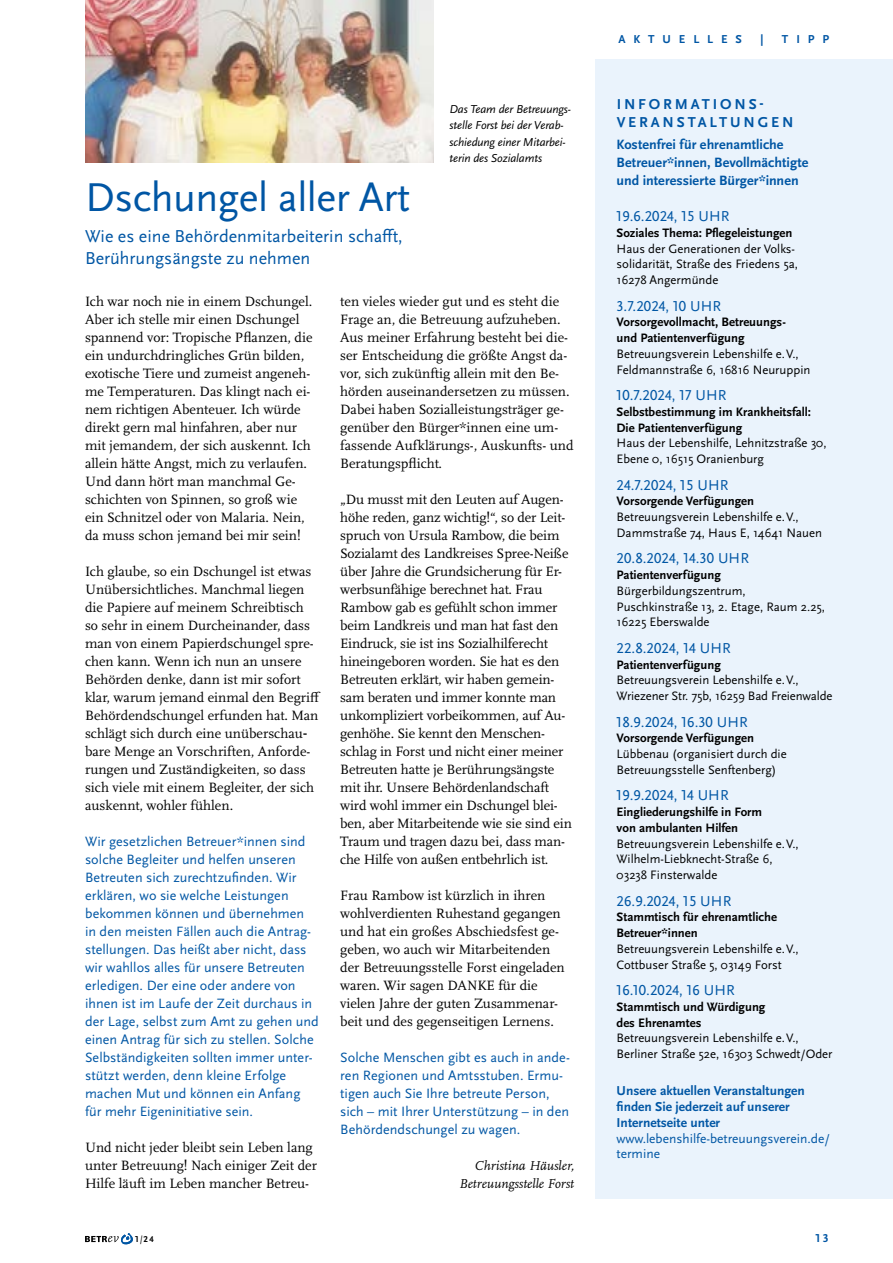
<style>
.page{position:relative;width:893px;height:1263px;background:#fff}
.page>*{position:absolute;margin:0;border:0;box-sizing:border-box;transform-origin:0 0}
.t1{font:42px "Scala Sans Pro";letter-spacing:-.01em;color:#0056a4}
.t2{font:18px/22.5px "Scala Sans Pro";color:#0056a4}
.t3{font:15px "Scala Sans Pro";color:#0056a4}
.t4{font:700 15px/18px "Scala Sans Pro";letter-spacing:.19em;color:#0056a4}
.t5{font:14.1px/18px "Scala Pro";color:#000}
.t6{font:14.1px/18px "Scala Sans Pro";letter-spacing:.005em;color:#0056a4}
.t7{font:700 14.1px/18px "Scala Sans Pro";color:#0056a4}
.t8{font:700 13.5px/15.8px "Scala Sans Pro";color:#0056a4}
.t9{font:13.5px/15.8px "Scala Sans Pro";color:#0056a4}
.t10{font:italic 13.5px/18px "Scala Pro";color:#000;text-align:right}
.t11{font:12.75px/15.8px "Scala Sans Pro";color:#000}
.t12{font:700 12.75px/15.8px "Scala Sans Pro";color:#000}
.t13{font:italic 12px/16.5px "Scala Sans Pro";letter-spacing:-.01em;color:#000}
.t14{font:700 12px "Scala Sans Pro";letter-spacing:.66em;color:#0056a4}
.t15{font:700 9px "Scala Sans Pro";color:#000}
.s1{font-weight:400;font-style:italic}
</style>
<div class="page">
<svg style="left:85px;top:1233px;width:48px;height:11px"></svg>
<div style="left:595px;top:60px;width:298px;height:1139px;background:#eaf3fc"></div>
<img style="left:85px;top:0;width:349px;height:162px">
<p class="t14" style="left:618px;top:32px;width:125px">AKTUELLES</p>
<p class="t14" style="left:760px;top:32px;width:4px">|</p>
<p class="t14" style="left:782px;top:32px;width:49px">TIPP</p>
<p class="t13" style="left:449px;top:100px;width:123px">Das Team der Betreuungs&shy;stelle Forst bei der Verab&shy;schiedung einer Mitarbei&shy;terin des Sozialamts</p>
<p class="t4" style="left:617px;top:95px;width:178px">INFORMATIONS-<br>VERANSTALTUNGEN</p>
<p class="t7" style="left:617px;top:136px;width:193px">Kostenfrei für ehrenamtliche<br>Betreuer*innen, Bevollmächtigte und interessierte Bürger*innen</p>
<p class="t3" style="left:617px;top:208px;width:115px">19.6.2024, 15 UHR</p>
<p class="t12" style="left:617px;top:225px;width:177px">Soziales Thema: Pflegeleistungen</p>
<p class="t11" style="left:617px;top:241px;width:183px">Haus der Generationen der Volks&shy;solidarität, Straße des Friedens 5a,<br>16278 Angermünde</p>
<p class="t3" style="left:617px;top:297px;width:106px">3.7.2024, 10 UHR</p>
<p class="t12" style="left:617px;top:314px;width:171px">Vorsorgevollmacht, Betreuungs&shy;und Patientenverfügung</p>
<p class="t11" style="left:617px;top:346px;width:195px">Betreuungsverein Lebenshilfe e.V.,<br>Feldmannstraße 6, 16816 Neuruppin</p>
<p class="t3" style="left:617px;top:387px;width:112px">10.7.2024, 17 UHR</p>
<p class="t12" style="left:617px;top:404px;width:196px">Selbstbestimmung im Krankheitsfall:<br>Die Patientenverfügung</p>
<p class="t11" style="left:617px;top:435px;width:212px">Haus der Lebenshilfe, Lehnitzstraße 30,<br>Ebene 0, 16515 Oranienburg</p>
<p class="t3" style="left:617px;top:476px;width:113px">24.7.2024, 15 UHR</p>
<p class="t12" style="left:617px;top:493px;width:139px">Vorsorgende Verfügungen</p>
<p class="t11" style="left:617px;top:509px;width:207px">Betreuungsverein Lebenshilfe e.V.,<br>Dammstraße 74, Haus E, 14641 Nauen</p>
<p class="t3" style="left:617px;top:550px;width:134px">20.8.2024, 14.30 UHR</p>
<p class="t12" style="left:617px;top:567px;width:106px">Patientenverfügung</p>
<p class="t11" style="left:617px;top:583px;width:210px">Bürgerbildungszentrum,<br>Puschkinstraße 13, 2. Etage, Raum 2.25,<br>16225 Eberswalde</p>
<p class="t3" style="left:617px;top:639px;width:116px">22.8.2024, 14 UHR</p>
<p class="t12" style="left:617px;top:657px;width:106px">Patientenverfügung</p>
<p class="t11" style="left:617px;top:672px;width:217px">Betreuungsverein Lebenshilfe e.V.,<br>Wriezener Str. 75b, 16259 Bad Freienwalde</p>
<p class="t3" style="left:617px;top:713px;width:133px">18.9.2024, 16.30 UHR</p>
<p class="t12" style="left:617px;top:730px;width:139px">Vorsorgende Verfügungen</p>
<p class="t11" style="left:617px;top:746px;width:172px">Lübbenau (organisiert durch die<br>Betreuungsstelle Senftenberg)</p>
<p class="t3" style="left:617px;top:787px;width:114px">19.9.2024, 14 UHR</p>
<p class="t12" style="left:617px;top:804px;width:147px">Eingliederungshilfe in Form von ambulanten Hilfen</p>
<p class="t11" style="left:617px;top:836px;width:184px">Betreuungsverein Lebenshilfe e.V.,<br>Wilhelm-Liebknecht-Straße 6,<br>03238 Finsterwalde</p>
<p class="t3" style="left:617px;top:892px;width:116px">26.9.2024, 15 UHR</p>
<p class="t12" style="left:617px;top:909px;width:162px">Stammtisch für ehrenamtliche<br>Betreuer*innen</p>
<p class="t11" style="left:617px;top:941px;width:184px">Betreuungsverein Lebenshilfe e.V.,<br>Cottbuser Straße 5, 03149 Forst</p>
<p class="t3" style="left:617px;top:982px;width:120px">16.10.2024, 16 UHR</p>
<p class="t12" style="left:617px;top:999px;width:150px">Stammtisch und Würdigung des Ehrenamtes</p>
<p class="t11" style="left:617px;top:1030px;width:217px">Betreuungsverein Lebenshilfe e.V.,<br>Berliner Straße 52e, 16303 Schwedt/Oder</p>
<p class="t8" style="left:617px;top:1083px;width:190px">Unsere aktuellen Veranstaltungen finden Sie jederzeit auf unserer<br>Internetseite unter</p>
<p class="t9" style="left:617px;top:1130px;width:215px">www.lebenshilfe-betreuungsverein.de/ termine</p>
<h1 class="t1" style="left:85px;top:173px;width:327px">Dschungel aller Art</h1>
<p class="t2" style="left:85px;top:225px;width:319px">Wie es eine Behördenmitarbeiterin schafft,<br>Berührungsängste zu nehmen</p>
<p class="t5" style="left:85px;top:293px;width:229px">Ich war noch nie in einem Dschungel.<br>Aber ich stelle mir einen Dschungel spannend vor: Tropische Pflanzen, die ein undurchdringliches Grün bilden, exotische Tiere und zumeist angeneh&shy;me Temperaturen. Das klingt nach ei&shy;nem richtigen Abenteuer. Ich würde direkt gern mal hinfahren, aber nur mit jemandem, der sich auskennt. Ich allein hätte Angst, mich zu verlaufen.<br>Und dann hört man manchmal Ge&shy;schichten von Spinnen, so groß wie ein Schnitzel oder von Malaria. Nein, da muss schon jemand bei mir sein!</p>
<p class="t5" style="left:85px;top:563px;width:237px">Ich glaube, so ein Dschungel ist etwas Unübersichtliches. Manchmal liegen die Papiere auf meinem Schreibtisch<br>so sehr in einem Durcheinander, dass man von einem Papierdschungel spre&shy;chen kann. Wenn ich nun an unsere Behörden denke, dann ist mir sofort klar, warum jemand einmal den Begriff Behördendschungel erfunden hat. Man schlägt sich durch eine unüberschau&shy;bare Menge an Vorschriften, Anforde&shy;rungen und Zuständigkeiten, so dass sich viele mit einem Begleiter, der sich auskennt, wohler fühlen.</p>
<p class="t6" style="left:85px;top:832px;width:235px">Wir gesetzlichen Betreuer*innen sind solche Begleiter und helfen unseren Betreuten sich zurechtzufinden. Wir erklären, wo sie welche Leistungen bekommen können und übernehmen in den meisten Fällen auch die Antrag&shy;stellungen. Das heißt aber nicht, dass wir wahllos alles für unsere Betreuten erledigen. Der eine oder andere von ihnen ist im Laufe der Zeit durchaus in der Lage, selbst zum Amt zu gehen und einen Antrag für sich zu stellen. Solche Selbständigkeiten sollten immer unter&shy;stützt werden, denn kleine Erfolge machen Mut und können ein Anfang für mehr Eigeninitiative sein.</p>
<p class="t5" style="left:85px;top:1139px;width:233px">Und nicht jeder bleibt sein Leben lang unter Betreuung! Nach einiger Zeit der<br>Hilfe läuft im Leben mancher Betreu-</p>
<p class="t5" style="left:340px;top:293px;width:235px">ten vieles wieder gut und es steht die Frage an, die Betreuung aufzuheben.<br>Aus meiner Erfahrung besteht bei die&shy;ser Entscheidung die größte Angst da&shy;vor, sich zukünftig allein mit den Be&shy;hörden auseinandersetzen zu müssen.<br>Dabei haben Sozialleistungsträger ge&shy;genüber den Bürger*innen eine um&shy;fassende Aufklärungs-, Auskunfts- und Beratungspflicht.</p>
<p class="t5" style="left:340px;top:491px;width:233px">„Du musst mit den Leuten auf Augen&shy;höhe reden, ganz wichtig!“, so der Leit&shy;spruch von Ursula Rambow, die beim Sozialamt des Landkreises Spree-Neiße über Jahre die Grundsicherung für Er&shy;werbsunfähige berechnet hat. Frau Rambow gab es gefühlt schon immer beim Landkreis und man hat fast den Eindruck, sie ist ins Sozialhilferecht hineingeboren worden. Sie hat es den Betreuten erklärt, wir haben gemein&shy;sam beraten und immer konnte man unkompliziert vorbeikommen, auf Au&shy;genhöhe. Sie kennt den Menschen&shy;schlag in Forst und nicht einer meiner Betreuten hatte je Berührungsängste mit ihr. Unsere Behördenlandschaft wird wohl immer ein Dschungel blei&shy;ben, aber Mitarbeitende wie sie sind ein Traum und tragen dazu bei, dass man&shy;che Hilfe von außen entbehrlich ist.</p>
<p class="t5" style="left:340px;top:887px;width:226px">Frau Rambow ist kürzlich in ihren wohlverdienten Ruhestand gegangen und hat ein großes Abschiedsfest ge&shy;geben, wo auch wir Mitarbeitenden der Betreuungsstelle Forst eingeladen waren. Wir sagen DANKE für die vielen Jahre der guten Zusammenar&shy;beit und des gegenseitigen Lernens.</p>
<p class="t6" style="left:340px;top:1048px;width:231px">Solche Menschen gibt es auch in ande&shy;ren Regionen und Amtsstuben. Ermu&shy;tigen auch Sie Ihre betreute Person, sich – mit Ihrer Unterstützung – in den Behördendschungel zu wagen.</p>
<p class="t10" style="left:459px;top:1157px;width:116px">Christina Häusler,<br>Betreuungsstelle Forst</p>
<p class="t15" style="left:135px;top:1234px;width:20px">1<span class="s1">|</span>24</p>
<p class="t14" style="left:816px;top:1231px;width:15px">13</p>
</div>
